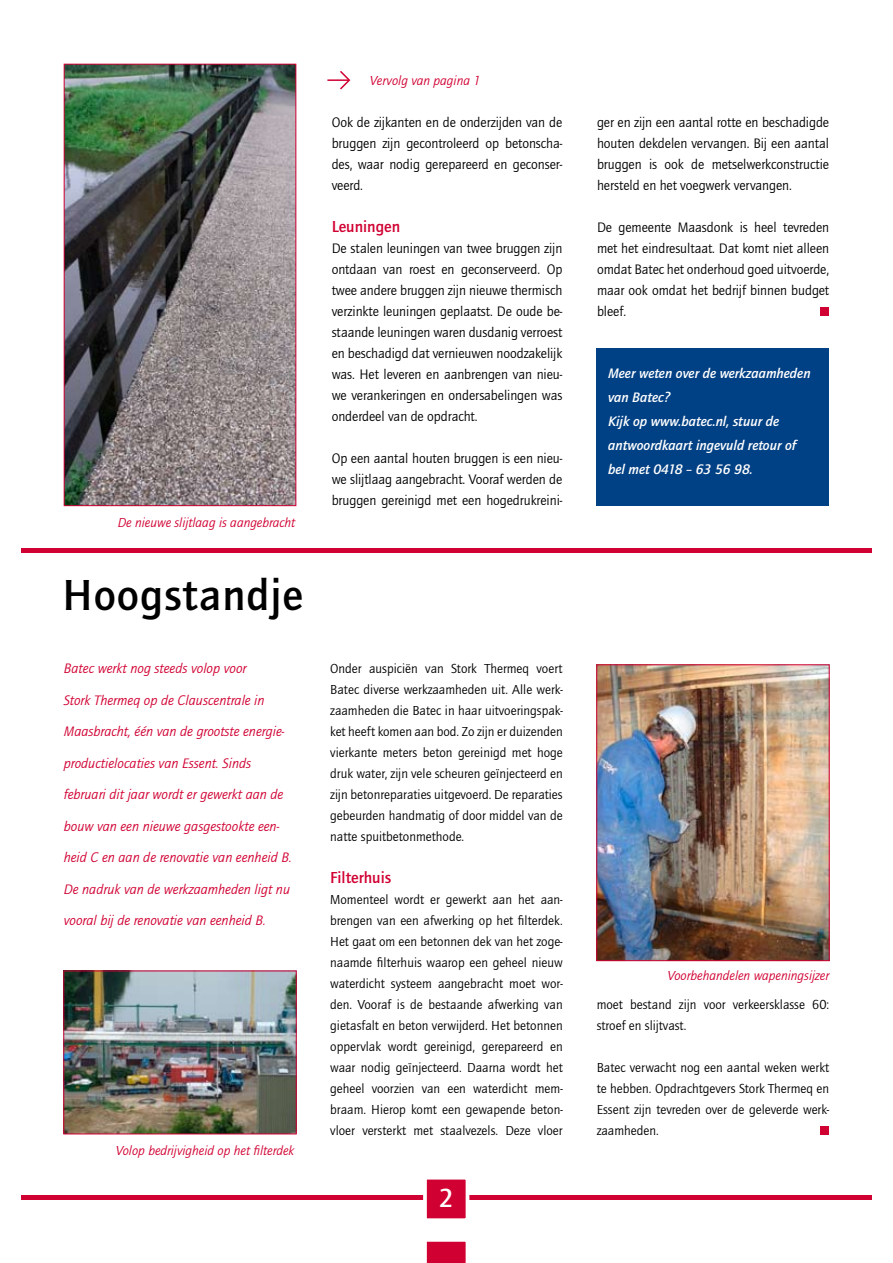
<style>
.page{position:relative;width:893px;height:1263px;background:#fff}
.page>*{position:absolute;margin:0;border:0;box-sizing:border-box;transform-origin:0 0}
.t1{font:700 45px "Quay Itc T";letter-spacing:.02em;color:#000}
.t2{font:700 27px "Quay Itc T";color:#fff}
.t3{font:700 16.5px "Quay Itc T";color:#d10032}
.t4{font:14.25px/21px "Quay Itc T";letter-spacing:-.005em;color:#000;text-align:justify}
.t5{font:italic 14.25px "Quay Itc T";color:#d10032}
.t6{font:italic 700 14.25px/24px "Quay Itc T";color:#fff}
.t7{font:13.5px/21px "Quay Itc T";color:#000;text-align:justify}
.t8{font:italic 13.5px "Quay Itc T";color:#d10032}
</style>
<div class="page">
<hr style="left:21px;top:1195px;width:851px;height:4px;background:#d10032">
<hr style="left:327px;top:79px;width:21px;height:2px;background:#d10032">
<svg style="left:338px;top:71px;width:13px;height:19px"></svg>
<hr style="left:21px;top:549px;width:851px;height:4px;background:#d10032">
<div style="left:425px;top:1178px;width:42px;height:42px;background:#d10032"></div>
<div style="left:423px;top:1176px;width:46px;height:46px;border:4px solid #fff"></div>
<svg style="left:426px;top:1241px;width:40px;height:22px"></svg>
<img style="left:66px;top:66px;width:228px;height:438px">
<div style="left:64px;top:64px;width:232px;height:442px;border:1px solid #d10032"></div>
<div style="left:597px;top:348px;width:232px;height:157px;background:#004084"></div>
<div style="left:821px;top:307px;width:8px;height:9px;background:#d10032"></div>
<div style="left:821px;top:1126px;width:8px;height:8px;background:#d10032"></div>
<img style="left:65px;top:972px;width:230px;height:160px">
<div style="left:63px;top:970px;width:234px;height:164px;border:1px solid #d10032"></div>
<img style="left:598px;top:666px;width:230px;height:293px">
<div style="left:596px;top:664px;width:234px;height:297px;border:1px solid #d10032"></div>
<p class="t8" style="left:118px;top:515px;width:179px">De nieuwe slijtlaag is aangebracht</p>
<h1 class="t1" style="left:63px;top:569px;width:242px">Hoogstandje</h1>
<p class="t5" style="left:64px;top:660px;width:184px">Batec werkt nog steeds volop voor</p>
<p class="t5" style="left:64px;top:692px;width:202px">Stork Thermeq op de Clauscentrale in</p>
<p class="t5" style="left:64px;top:723px;width:222px">Maasbracht, één van de grootste energie-</p>
<p class="t5" style="left:64px;top:755px;width:189px">productielocaties van Essent. Sinds</p>
<p class="t5" style="left:64px;top:786px;width:221px">februari dit jaar wordt er gewerkt aan de</p>
<p class="t5" style="left:64px;top:818px;width:217px">bouw van een nieuwe gasgestookte een-</p>
<p class="t5" style="left:64px;top:849px;width:230px">heid C en aan de renovatie van eenheid B.</p>
<p class="t5" style="left:64px;top:881px;width:228px">De nadruk van de werkzaamheden ligt nu</p>
<p class="t5" style="left:64px;top:912px;width:204px">vooral bij de renovatie van eenheid B.</p>
<p class="t8" style="left:116px;top:1142px;width:180px">Volop bedrijvigheid op het filterdek</p>
<p class="t8" style="left:370px;top:72px;width:112px">Vervolg van pagina 1</p>
<p class="t4" style="left:332px;top:111px;width:232px">Ook de zijkanten en de onderzijden van de bruggen zijn gecontroleerd op betonscha&shy;des, waar nodig gerepareerd en geconser&shy;veerd.</p>
<p class="t3" style="left:332px;top:217px;width:70px">Leuningen</p>
<p class="t4" style="left:332px;top:237px;width:232px">De stalen leuningen van twee bruggen zijn ontdaan van roest en geconserveerd. Op twee andere bruggen zijn nieuwe thermisch verzinkte leuningen geplaatst. De oude be&shy;staande leuningen waren dusdanig verroest en beschadigd dat vernieuwen noodzakelijk was. Het leveren en aanbrengen van nieu&shy;we verankeringen en ondersabelingen was onderdeel van de opdracht.</p>
<p class="t4" style="left:332px;top:447px;width:232px">Op een aantal houten bruggen is een nieu&shy;we slijtlaag aangebracht. Vooraf werden de bruggen gereinigd met een hogedrukreini-</p>
<p class="t7" style="left:330px;top:658px;width:234px">Onder auspiciën van Stork Thermeq voert Batec diverse werkzaamheden uit. Alle werk&shy;zaamheden die Batec in haar uitvoeringspak&shy;ket heeft komen aan bod. Zo zijn er duizenden vierkante meters beton gereinigd met hoge druk water, zijn vele scheuren geïnjecteerd en zijn betonreparaties uitgevoerd. De reparaties gebeurden handmatig of door middel van de natte spuitbetonmethode.</p>
<p class="t3" style="left:330px;top:868px;width:63px">Filterhuis</p>
<p class="t7" style="left:330px;top:889px;width:234px">Momenteel wordt er gewerkt aan het aan&shy;brengen van een afwerking op het filterdek.<br>Het gaat om een betonnen dek van het zoge&shy;naamde filterhuis waarop een geheel nieuw waterdicht systeem aangebracht moet wor&shy;den. Vooraf is de bestaande afwerking van gietasfalt en beton verwijderd. Het betonnen oppervlak wordt gereinigd, gerepareerd en waar nodig geïnjecteerd. Daarna wordt het geheel voorzien van een waterdicht mem&shy;braam. Hierop komt een gewapende beton&shy;vloer versterkt met staalvezels. Deze vloer</p>
<h2 class="t2" style="left:439px;top:1182px;width:16px">2</h2>
<p class="t4" style="left:597px;top:111px;width:234px">ger en zijn een aantal rotte en beschadigde houten dekdelen vervangen. Bij een aantal bruggen is ook de metselwerkconstructie hersteld en het voegwerk vervangen.</p>
<p class="t4" style="left:597px;top:216px;width:234px">De gemeente Maasdonk is heel tevreden met het eindresultaat. Dat komt niet alleen omdat Batec het onderhoud goed uitvoerde, maar ook omdat het bedrijf binnen budget bleef.</p>
<p class="t6" style="left:608px;top:361px;width:204px">Meer weten over de werkzaamheden van Batec?<br>Kijk op www.batec.nl, stuur de antwoordkaart ingevuld retour of bel met 0418 – 63 56 98.</p>
<p class="t8" style="left:667px;top:967px;width:163px">Voorbehandelen wapeningsijzer</p>
<p class="t7" style="left:597px;top:994px;width:234px">moet bestand zijn voor verkeersklasse 60: stroef en slijtvast.</p>
<p class="t7" style="left:597px;top:1057px;width:234px">Batec verwacht nog een aantal weken werkt te hebben. Opdrachtgevers Stork Thermeq en Essent zijn tevreden over de geleverde werk&shy;zaamheden.</p>
</div>
